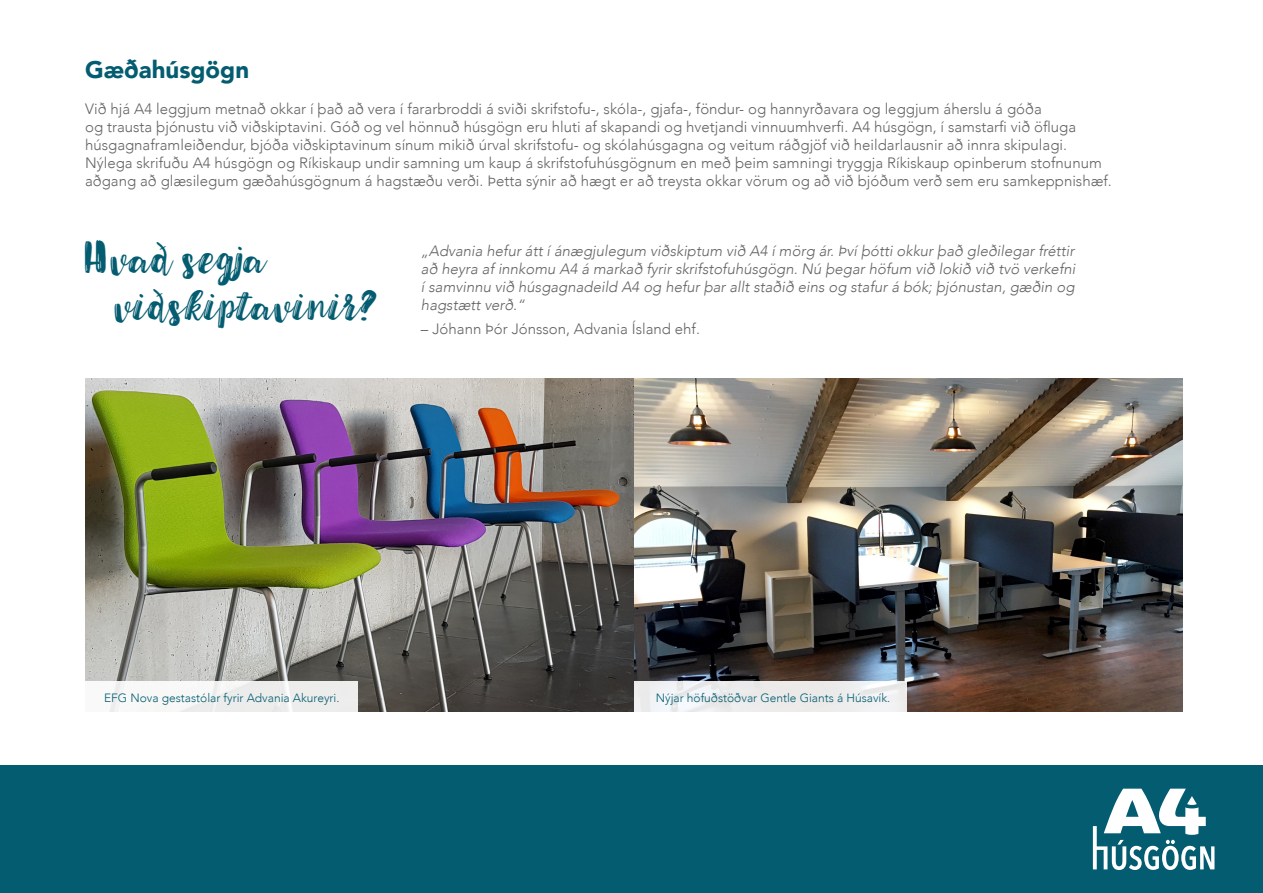
<style>
.page{position:relative;width:1263px;height:893px;background:#fff}
.page>*{position:absolute;margin:0;border:0;box-sizing:border-box;transform-origin:0 0}
.t1{font:40.05px "Jullian";color:#035c70}
.t2{font:900 24px "Avenir";color:#035c70}
.t3{font:300 15px/18px "Avenir";color:#636466}
.t4{font:italic 300 15px/18px "Avenir";color:#636466;text-align:justify}
.t5{font:300 12px "Avenir";color:#035c70}
</style>
<div class="page">
<div style="left:0;top:766px;width:1263px;height:127px;background:#035c70"></div>
<svg style="left:1093px;top:789px;width:121px;height:81px"></svg>
<img style="left:85px;top:379px;width:1097px;height:333px">
<div style="left:85px;top:681px;width:273px;height:31px;background:#eee"></div>
<div style="left:634px;top:681px;width:272px;height:31px;background:linear-gradient(to right,#ecedef,#eeeded)"></div>
<p class="t2" style="left:85px;top:49px;width:165px">Gæðahúsgögn</p>
<p class="t3" style="left:85px;top:100px;width:992px">Við hjá A4 leggjum metnað okkar í það að vera í fararbroddi á sviði skrifstofu-, skóla-, gjafa-, föndur- og hannyrðavara og leggjum áherslu á góða<br>og trausta þjónustu við viðskiptavini. Góð og vel hönnuð húsgögn eru hluti af skapandi og hvetjandi vinnuumhverfi. A4 húsgögn, í samstarfi við öfluga húsgagnaframleiðendur, bjóða viðskiptavinum sínum mikið úrval skrifstofu- og skólahúsgagna og veitum ráðgjöf við heildarlausnir að innra skipulagi.</p>
<p class="t3" style="left:85px;top:154px;width:1028px">Nýlega skrifuðu A4 húsgögn og Ríkiskaup undir samning um kaup á skrifstofuhúsgögnum en með þeim samningi tryggja Ríkiskaup opinberum stofnunum aðgang að glæsilegum gæðahúsgögnum á hagstæðu verði. Þetta sýnir að hægt er að treysta okkar vörum og að við bjóðum verð sem eru samkeppnishæf.</p>
<p class="t1" style="left:85px;top:232px;width:183px">Hvað segja</p>
<p class="t1" style="left:115px;top:279px;width:265px">viðskiptavinir?</p>
<p class="t4" style="left:421px;top:242px;width:656px">„Advania hefur átt í ánægjulegum viðskiptum við A4 í mörg ár. Því þótti okkur það gleðilegar fréttir að heyra af innkomu A4 á markað fyrir skrifstofuhúsgögn. Nú þegar höfum við lokið við tvö verkefni í samvinnu við húsgagnadeild A4 og hefur þar allt staðið eins og stafur á bók; þjónustan, gæðin og hagstætt verð.“</p>
<p class="t3" style="left:421px;top:320px;width:280px">– Jóhann Þór Jónsson, Advania Ísland ehf.</p>
<p class="t5" style="left:104px;top:691px;width:237px">EFG Nova gestastólar fyrir Advania Akureyri.</p>
<p class="t5" style="left:656px;top:691px;width:236px">Nýjar höfuðstöðvar Gentle Giants á Húsavík.</p>
</div>
